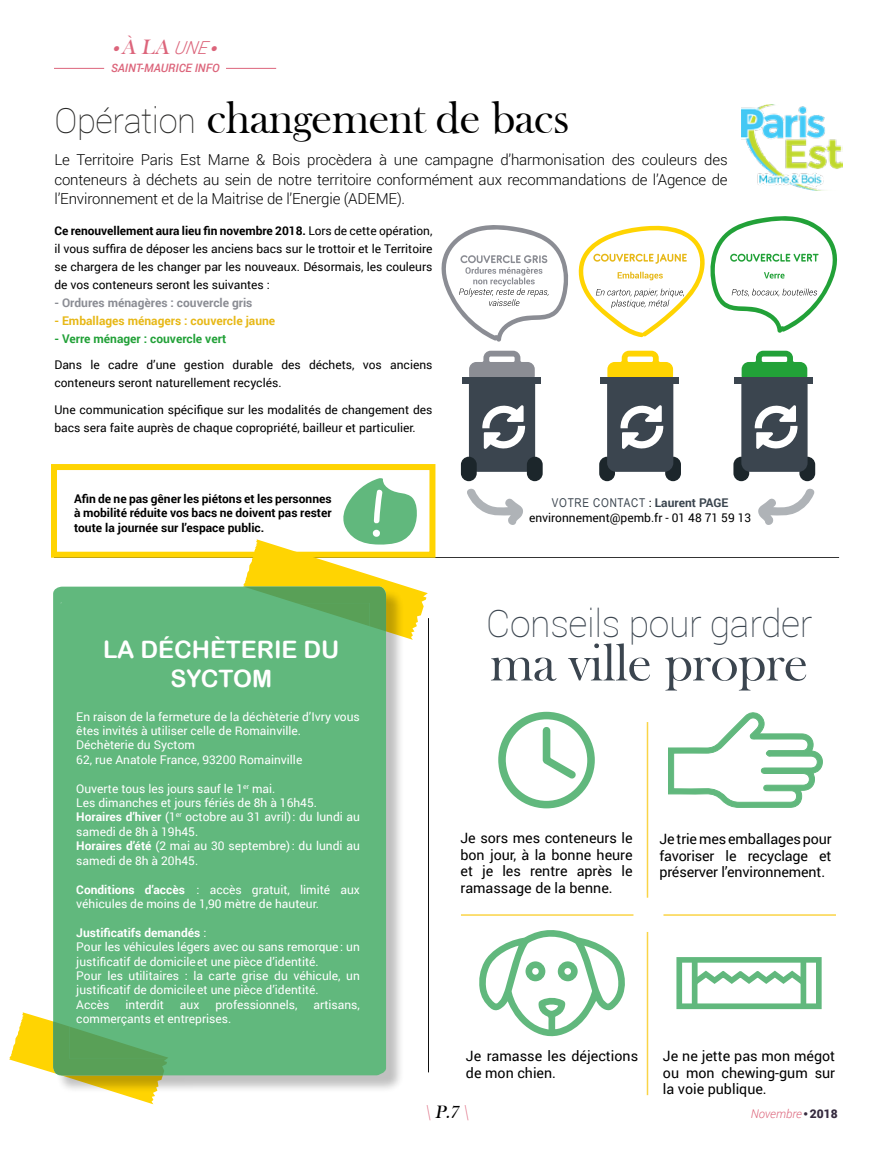
<style>
.page{position:relative;width:893px;height:1149px;background:#fff}
.page>*{position:absolute;margin:0;border:0;box-sizing:border-box;transform-origin:0 0}
.t1{font:54px "Bask Old Face";letter-spacing:-.01em;color:#3b454f}
.t2{font:46.5px "Bask Old Face";letter-spacing:-.01em;color:#000}
.t3{font:100 37.5px "Roboto";letter-spacing:-.01em;color:#3b454f}
.t4{font:24px/28.5px "Arial Rounded MT Bold";color:#fff;text-align:center}
.t5{font:italic 21.3px "Bask Old Face";color:#dc657b}
.t6{font:italic 18.45px "Bask Old Face";color:#000}
.t7{font:300 15px/19.5px "Roboto";letter-spacing:-.01em;color:#000;text-align:justify}
.t8{font:14.25px/16.5px "Roboto";color:#000;text-align:justify}
.t9{font:12.15px "Arial Narrow";letter-spacing:.06em;color:#3b454f}
.t10{font:12px/14.4px "Roboto";color:#fff}
.t11{font:12px/18px "Roboto";color:#000}
.t12{font:700 12px/14.4px "Roboto";color:#000;text-align:justify}
.t13{font:700 12px "Roboto";color:#e7b817}
.t14{font:700 12px "Roboto";color:#8b8d94}
.t15{font:700 12px "Roboto";color:#22a138}
.t16{font:italic 300 12px "Roboto";color:#dc657b}
.t17{font:italic 500 11.55px "Roboto";color:#dc657b}
.t18{font:italic 6.9px "Zapf Dingbats ITC";color:#dc657b}
.s1{font-family:"Roboto";font-weight:300;font-size:17.85px}
.s2{font-family:"Roboto";font-weight:100;font-size:34.5px;color:#282827}
.s3{font-weight:700}
.s4{font-family:"Roboto";font-size:12px;color:#000}
.s5{font-family:"Roboto";font-weight:700;font-size:12px}
.s6{font-family:"Bask Old Face";font-weight:400;font-style:normal;color:#362b3f}
.s7{font-weight:900;font-style:normal;color:#362b3f}
.s8{color:#dc657b}
</style>
<div class="page">
<hr style="left:54px;top:557px;width:785px;height:1px;background:#000">
<hr style="left:428px;top:618px;width:1px;height:453px;background:#000">
<hr style="left:647px;top:721px;width:1px;height:176px;background:#fad447">
<hr style="left:647px;top:931px;width:1px;height:163px;background:#fad447">
<hr style="left:461px;top:914px;width:172px;height:1px;background:#fad447">
<hr style="left:663px;top:914px;width:173px;height:1px;background:#fad447">
<div style="left:599px;top:456px;width:16px;height:25px;background:#1c262b;border-radius:8px"></div>
<div style="left:665px;top:456px;width:16px;height:25px;background:#1c262b;border-radius:8px"></div>
<svg style="left:607px;top:350px;width:66px;height:121px"></svg>
<div style="left:600px;top:377px;width:79px;height:7px;background:#3b454f"></div>
<div style="left:733px;top:456px;width:16px;height:25px;background:#1c262b;border-radius:8px"></div>
<div style="left:799px;top:456px;width:16px;height:25px;background:#1c262b;border-radius:8px"></div>
<svg style="left:741px;top:350px;width:67px;height:121px"></svg>
<div style="left:734px;top:377px;width:79px;height:7px;background:#3b454f"></div>
<div style="left:461px;top:456px;width:16px;height:25px;background:#1c262b;border-radius:8px"></div>
<div style="left:527px;top:456px;width:16px;height:25px;background:#1c262b;border-radius:8px"></div>
<svg style="left:469px;top:350px;width:66px;height:121px"></svg>
<div style="left:462px;top:377px;width:79px;height:7px;background:#3b454f"></div>
<svg style="left:578px;top:216px;width:259px;height:121px"></svg>
<svg style="left:441px;top:225px;width:127px;height:117px"></svg>
<svg style="left:9px;top:539px;width:419px;height:564px"></svg>
<div style="left:56px;top:588px;width:349px;height:505px;background:#000;opacity:.25"></div>
<div style="left:53px;top:586px;width:333px;height:488px;background:#61b87d"></div>
<svg style="left:244px;top:586px;width:142px;height:45px;background:#5eac69"></svg>
<svg style="left:53px;top:1021px;width:115px;height:53px;background:#5ca864"></svg>
<svg style="left:498px;top:711px;width:97px;height:97px"></svg>
<svg style="left:676px;top:957px;width:146px;height:51px"></svg>
<svg style="left:479px;top:930px;width:146px;height:107px"></svg>
<svg style="left:668px;top:712px;width:155px;height:95px"></svg>
<img style="left:742px;top:105px;width:100px;height:85px">
<hr style="left:54px;top:68px;width:50px;height:1px;background:#dc657b">
<hr style="left:226px;top:68px;width:50px;height:1px;background:#dc657b">
<div style="left:51px;top:464px;width:384px;height:93px;border:6px solid #ffd402"></div>
<svg style="left:467px;top:488px;width:56px;height:37px"></svg>
<svg style="left:758px;top:488px;width:57px;height:37px"></svg>
<svg style="left:342px;top:478px;width:75px;height:66px"></svg>
<h3 class="t5" style="left:113px;top:35px;width:95px">● À LA <span class="s1">UNE</span></h3>
<p class="t18" style="left:211px;top:45px;width:8px">●</p>
<p class="t17" style="left:111px;top:60px;width:110px">SAINT-MAURICE INFO</p>
<h2 class="t2" style="left:54px;top:92px;width:516px"><span class="s2">Opération</span> changement de bacs</h2>
<p class="t7" style="left:54px;top:149px;width:675px">Le Territoire Paris Est Marne &amp; Bois procèdera à une campagne d’harmonisation des couleurs des conteneurs à déchets au sein de notre territoire conformément aux recommandations de l’Agence de l’Environnement et de la Maitrise de l’Energie (ADEME).</p>
<p class="t11" style="left:54px;top:221px;width:380px;text-align:justify"><span class="s3">Ce renouvellement aura lieu fin novembre 2018.</span> Lors de cette opération, il vous suffira de déposer les anciens bacs sur le trottoir et le Territoire se chargera de les changer par les nouveaux. Désormais, les couleurs de vos conteneurs seront les suivantes :</p>
<p class="t14" style="left:54px;top:294px;width:200px">- Ordures ménagères : couvercle gris</p>
<p class="t13" style="left:54px;top:312px;width:222px">- Emballages ménagers : couvercle jaune</p>
<p class="t15" style="left:54px;top:330px;width:173px">- Verre ménager : couvercle vert</p>
<p class="t11" style="left:54px;top:355px;width:379px">Dans le cadre d’une gestion durable des déchets, vos anciens conteneurs seront naturellement recyclés.</p>
<p class="t11" style="left:54px;top:400px;width:379px">Une communication spécifique sur les modalités de changement des bacs sera faite auprès de chaque copropriété, bailleur et particulier.</p>
<p class="t12" style="left:74px;top:490px;width:259px">Afin de ne pas gêner les piétons et les personnes à mobilité réduite vos bacs ne doivent pas rester toute la journée sur l’espace public.</p>
<p class="t9" style="left:552px;top:494px;width:178px">VOTRE CONTACT <span class="s4">:</span> <span class="s5">Laurent PAGE</span></p>
<p class="t11" style="left:529px;top:508px;width:224px">environnement@pemb.fr - 01 48 71 59 13</p>
<h3 class="t4" style="left:103px;top:635px;width:238px">LA DÉCHÈTERIE DU<br>SYCTOM</h3>
<p class="t10" style="left:76px;top:708px;width:285px">En raison de la fermeture de la déchèterie d’Ivry vous êtes invités à utiliser celle de Romainville.<br>Déchèterie du Syctom<br>62, rue Anatole France, 93200 Romainville</p>
<p class="t10" style="left:76px;top:780px;width:285px">Ouverte tous les jours sauf le 1<sup>er</sup> mai.<br>Les dimanches et jours fériés de 8h à 16h45.<br><span class="s3">Horaires d’hiver</span> (1<sup>er</sup> octobre au 31 avril): du lundi au samedi de 8h à 19h45.<br><span class="s3">Horaires d’été</span> (2 mai au 30 septembre): du lundi au samedi de 8h à 20h45.</p>
<p class="t10" style="left:76px;top:881px;width:285px"><span class="s3">Conditions d’accès</span> : accès gratuit, limité aux véhicules de moins de 1,90 mètre de hauteur.</p>
<p class="t10" style="left:76px;top:924px;width:285px"><span class="s3">Justificatifs demandés</span> :<br>Pour les véhicules légers avec ou sans remorque: un justificatif de domicileet une pièce d’identité.<br>Pour les utilitaires : la carte grise du véhicule, un justificatif de domicileet une pièce d’identité.<br>Accès</p>
<p class="t10" style="left:126px;top:996px;width:40px">interdit</p>
<p class="t10" style="left:180px;top:996px;width:21px">aux</p>
<p class="t10" style="left:215px;top:996px;width:84px">professionnels,</p>
<p class="t10" style="left:314px;top:996px;width:48px">artisans,</p>
<p class="t10" style="left:76px;top:1010px;width:156px">commerçants et entreprises.</p>
<h3 class="t3" style="left:486px;top:597px;width:328px">Conseils pour garder</h3>
<h1 class="t1" style="left:490px;top:632px;width:320px">ma ville propre</h1>
<p class="t8" style="left:460px;top:829px;width:174px">Je sors mes conteneurs le bon jour, à la bonne heure et je les rentre après le ramassage de la benne.</p>
<p class="t8" style="left:659px;top:830px;width:174px">Je trie mes emballages pour favoriser le recyclage et préserver l’environnement.</p>
<p class="t8" style="left:466px;top:1046px;width:174px">Je ramasse les déjections de mon chien.</p>
<p class="t8" style="left:663px;top:1046px;width:174px">Je ne jette pas mon mégot ou mon chewing-gum sur la voie publique.</p>
<p class="t16" style="left:751px;top:1105px;width:89px">Novembre<span class="s6">•</span><span class="s7">2018</span></p>
<h3 class="t6" style="left:425px;top:1101px;width:45px"><span class="s8">\</span> P.7<span class="s8">\</span></h3>
</div>
